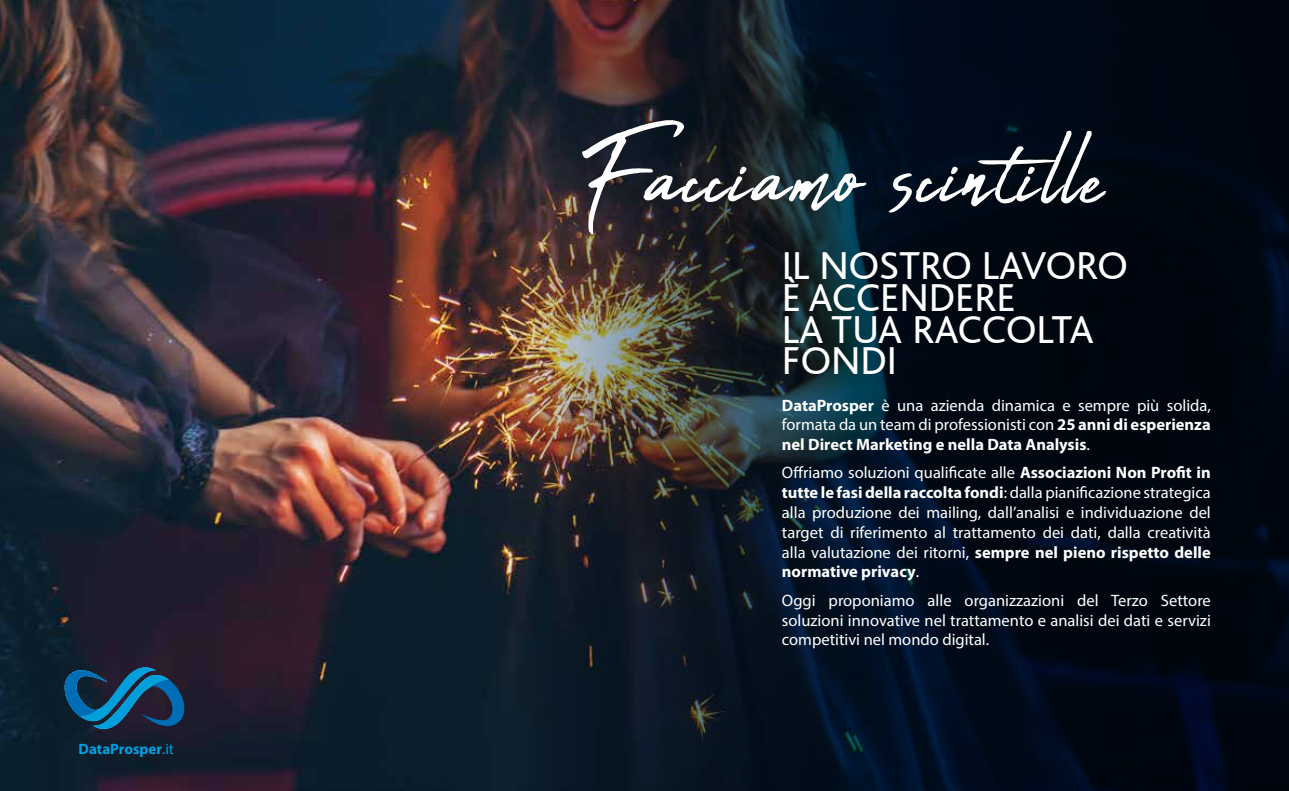
<style>
.page{position:relative;width:1289px;height:791px;background:#fff}
.page>*{position:absolute;margin:0;border:0;box-sizing:border-box;transform-origin:0 0}
.t1{font:130.8px "Abuget";letter-spacing:.02em;color:#fff}
.t2{font:40.8px/32px "Bliss";color:#fff}
.t3{font:16.5px/19.8px "Myriad Pro";color:#fff;text-align:justify}
.t4{font:700 15px "Myriad Pro";color:#009fe3}
.s1{font-weight:400}
.s2{font-weight:700}
</style>
<div class="page">
<img style="left:0;top:0;width:164px;height:791px">
<img style="left:164px;top:0;width:1124px;height:791px">
<svg style="left:65px;top:667px;width:119px;height:62px;background:#13476c"></svg>
<p class="t4" style="left:79px;top:739px;width:97px">DataProsper<span class="s1">.it</span></p>
<h1 class="t1" style="left:584px;top:102px;width:522px">Facciamo scintille</h1>
<h2 class="t2" style="left:782px;top:250px;width:347px">IL NOSTRO LAVORO<br>È ACCENDERE<br>LA TUA RACCOLTA<br>FONDI</h2>
<p class="t3" style="left:782px;top:395px;width:430px"><span class="s2">DataProsper</span> è una azienda dinamica e sempre più solida, formata da un team di professionisti con <span class="s2">25 anni di esperienza nel Direct Marketing e nella Data Analysis</span>.</p>
<p class="t3" style="left:782px;top:463px;width:430px">Offriamo soluzioni qualificate alle <span class="s2">Associazioni Non Profit in tutte le fasi della raccolta fondi</span>: dalla pianificazione strategica alla produzione dei mailing, dall’analisi e individuazione del target di riferimento al trattamento dei dati, dalla creatività alla valutazione dei ritorni, <span class="s2">sempre nel pieno rispetto delle normative privacy</span>.</p>
<p class="t3" style="left:782px;top:590px;width:430px">Oggi proponiamo alle organizzazioni del Terzo Settore soluzioni innovative nel trattamento e analisi dei dati e servizi competitivi nel mondo digital.</p>
</div>
